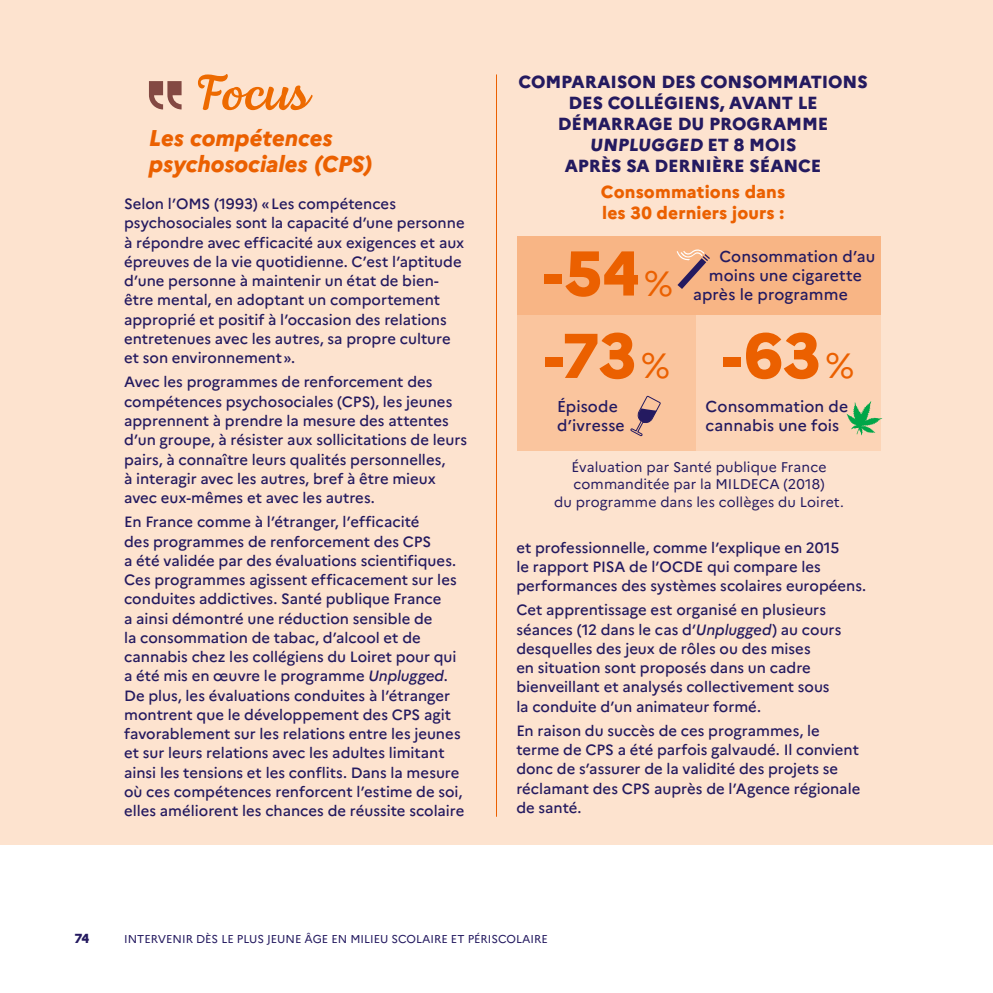
<style>
.page{position:relative;width:993px;height:993px;background:#fff}
.page>*{position:absolute;margin:0;border:0;box-sizing:border-box;transform-origin:0 0}
.t1{font:800 63px "Marianne";color:#eb6000}
.t2{font:50.75px "Lemongrass Script";letter-spacing:-.01em;color:#ed6a00}
._08_Sous-titre_Focus{font:italic 800 22.75px/26.2px "Marianne";letter-spacing:-.005em;color:#eb6000}
.t3{font:800 17.5px/21px "Marianne";letter-spacing:-.005em;color:#241a60;text-align:center}
._10_Titre_Pour_aller{font:800 17.5px/21px "Marianne";letter-spacing:.005em;color:#eb6000}
.t4{font:500 15.75px/19.2px "Marianne";letter-spacing:.005em;color:#241a60}
._09_PARAG-Focus{font:500 14.88px/19.2px "Marianne";color:#241a60}
.t5{font:14px/17.5px "Marianne";letter-spacing:.005em;color:#241a60}
.t6{font:800 13.12px "Marianne";color:#241a60}
.t7{font:11.38px "Marianne";color:#241a60}
.s1{font-style:italic}
.s2{font-weight:400;font-size:35px}
</style>
<div class="page">
<div style="left:0;top:0;width:992px;height:843px;background:#fde3cf"></div>
<div style="left:517px;top:236px;width:363px;height:79px;background:#f8b585"></div>
<svg style="left:149px;top:81px;width:32px;height:28px"></svg>
<hr style="left:496px;top:74px;width:1px;height:742px;background:#eb6000">
<div style="left:517px;top:315px;width:179px;height:135px;background:#fac59e"></div>
<div style="left:695px;top:315px;width:185px;height:135px;background:#fcd4b6"></div>
<svg style="left:676px;top:249px;width:33px;height:40px"></svg>
<svg style="left:846px;top:401px;width:36px;height:34px"></svg>
<svg style="left:630px;top:395px;width:31px;height:41px"></svg>
<h4 class="t2" style="left:194px;top:62px;width:116px">Focus</h4>
<p class="_08_Sous-titre_Focus" style="left:149px;top:124px;width:225px">Les compétences psychosociales (CPS)</p>
<p class="_09_PARAG-Focus" style="left:124px;top:194px;width:342px">Selon l’OMS (1993) «Les compétences psychosociales sont la capacité d’une personne à répondre avec efficacité aux exigences et aux épreuves de la vie quotidienne. C’est l’aptitude d’une personne à maintenir un état de bien&shy;être mental, en adoptant un comportement approprié et positif à l’occasion des relations entretenues avec les autres, sa propre culture et son environnement».</p>
<p class="_09_PARAG-Focus" style="left:124px;top:372px;width:344px">Avec les programmes de renforcement des compétences psychosociales (CPS), les jeunes apprennent à prendre la mesure des attentes d’un groupe, à résister aux sollicitations de leurs pairs, à connaître leurs qualités personnelles,<br>à interagir avec les autres, bref à être mieux avec eux-mêmes et avec les autres.</p>
<p class="_09_PARAG-Focus" style="left:124px;top:512px;width:342px">En France comme à l’étranger, l’efficacité<br>des programmes de renforcement des CPS<br>a été validée par des évaluations scientifiques.<br>Ces programmes agissent efficacement sur les conduites addictives. Santé publique France<br>a ainsi démontré une réduction sensible de<br>la consommation de tabac, d’alcool et de cannabis chez les collégiens du Loiret pour qui a été mis en œuvre le programme <span class="s1">Unplugged</span>.<br>De plus, les évaluations conduites à l’étranger montrent que le développement des CPS agit favorablement sur les relations entre les jeunes et sur leurs relations avec les adultes limitant ainsi les tensions et les conflits. Dans la mesure où ces compétences renforcent l’estime de soi, elles améliorent les chances de réussite scolaire</p>
<p class="t3" style="left:518px;top:71px;width:350px">COMPARAISON DES CONSOMMATIONS<br>DES COLLÉGIENS, AVANT LE<br>DÉMARRAGE DU PROGRAMME<br>UNPLUGGED ET 8 MOIS<br>APRÈS SA DERNIÈRE SÉANCE</p>
<p class="_10_Titre_Pour_aller" style="left:600px;top:181px;width:186px">Consommations dans les 30 derniers jours :</p>
<p class="t1" style="left:543px;top:234px;width:131px">-54<span class="s2">%</span></p>
<p class="t1" style="left:544px;top:317px;width:127px">-73<span class="s2">%</span></p>
<p class="t4" style="left:557px;top:396px;width:69px">Épisode d’ivresse</p>
<p class="t4" style="left:719px;top:246px;width:157px">Consommation d’au</p>
<p class="t4" style="left:708px;top:265px;width:155px">moins une cigarette</p>
<p class="t4" style="left:692px;top:285px;width:156px">après le programme</p>
<p class="t1" style="left:721px;top:317px;width:134px">-63<span class="s2">%</span></p>
<p class="t4" style="left:705px;top:396px;width:144px">Consommation de cannabis une fois</p>
<p class="t5" style="left:571px;top:458px;width:256px">Évaluation par Santé publique France commanditée par la M ILDECA</p>
<p class="t5" style="left:554px;top:475px;width:291px;text-indent:229px">(2018) du programme dans les collèges du Loiret.</p>
<p class="_09_PARAG-Focus" style="left:516px;top:537px;width:351px">et professionnelle, comme l’explique en 2015<br>le rapport PISA de l’OCDE qui compare les performances des systèmes scolaires européens.</p>
<p class="_09_PARAG-Focus" style="left:516px;top:600px;width:326px">Cet apprentissage est organisé en plusieurs séances (12 dans le cas d’<span class="s1">Unplugged</span>) au cours desquelles des jeux de rôles ou des mises<br>en situation sont proposés dans un cadre bienveillant et analysés collectivement sous la conduite d’un animateur formé.</p>
<p class="_09_PARAG-Focus" style="left:516px;top:720px;width:345px">En raison du succès de ces programmes, le terme de CPS a été parfois galvaudé. Il convient donc de s’assurer de la validité des projets se réclamant des CPS auprès de l’Agence régionale de santé.</p>
<p class="t6" style="left:74px;top:930px;width:16px">74</p>
<p class="t7" style="left:124px;top:932px;width:425px">Interveni r dès le plus jeune âge en mi li eu scolai re et périscolai re</p>
</div>
